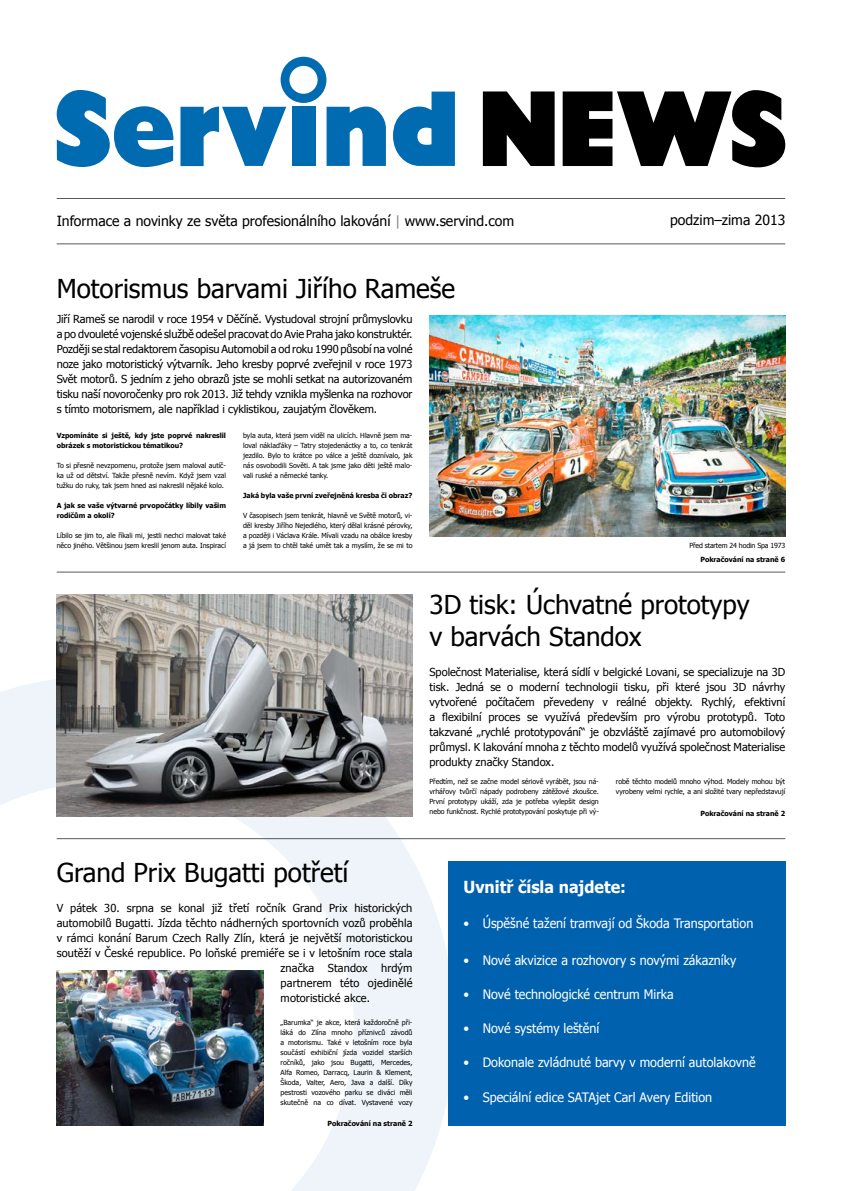
<style>
.page{position:relative;width:842px;height:1191px;background:#fff}
.page>*{position:absolute;margin:0;border:0;box-sizing:border-box;transform-origin:0 0}
.t1{font:26px/31.2px "Tahoma";color:#000}
.t2{font:700 16.6px "Tahoma";color:#fff}
.t3{font:14px "Tahoma";color:#000}
.t4{font:13px "Tahoma";color:#fff}
.t5{font:11px/15px "Tahoma";letter-spacing:.01em;color:#000;text-align:justify}
.t6{font:7px/10px "Tahoma";color:#000;text-align:justify}
.t7{font:700 7px/10px "Tahoma";color:#000}
.t8{font:7px "Tahoma";letter-spacing:-.02em;color:#000}
.s1{color:#808285}
</style>
<div class="page">
<svg style="left:393px;top:92px;width:62px;height:74px"></svg>
<svg style="left:56px;top:90px;width:118px;height:77px"></svg>
<svg style="left:180px;top:57px;width:206px;height:109px"></svg>
<svg style="left:563px;top:90px;width:223px;height:77px"></svg>
<svg style="left:483px;top:91px;width:72px;height:75px;background:#262626"></svg>
<hr style="left:57px;top:572px;width:728px;height:1px;background:#58595b">
<hr style="left:57px;top:838px;width:728px;height:1px;background:#58595b">
<hr style="left:57px;top:198px;width:728px;height:1px;background:#58595b">
<hr style="left:57px;top:244px;width:728px;height:1px;background:#58595b">
<svg style="left:0;top:675px;width:455px;height:516px"></svg>
<div style="left:448px;top:861px;width:337px;height:264px;background:#0061af"></div>
<img style="left:57px;top:594px;width:355px;height:222px">
<img style="left:429px;top:315px;width:356px;height:222px">
<img style="left:57px;top:970px;width:207px;height:155px">
<h3 class="t3" style="left:57px;top:211px;width:459px">Informace a novinky ze světa profesionálního lakování <span class="s1">|</span> www.servind.com</h3>
<h3 class="t3" style="left:670px;top:211px;width:117px">podzim–zima 2013</h3>
<h1 class="t1" style="left:57px;top:271px;width:400px">Motorismus barvami Jiřího Rameše</h1>
<p class="t5" style="left:57px;top:311px;width:357px">Jiří Rameš se narodil v roce 1954 v Děčíně. Vystudoval strojní průmyslovku a po dvouleté vojenské službě odešel pracovat do Avie Praha jako konstruktér.<br>Později se stal redaktorem časopisu Automobil a od roku 1990 působí na volné noze jako motoristický výtvarník. Jeho kresby poprvé zveřejnil v roce 1973<br>Svět motorů. S jedním z jeho obrazů jste se mohli setkat na autorizovaném tisku naší novoročenky pro rok 2013. Již tehdy vznikla myšlenka na rozhovor s tímto motorismem, ale například i cyklistikou, zaujatým člověkem.</p>
<p class="t7" style="left:57px;top:430px;width:171px">Vzpomínáte si ještě, kdy jste poprvé nakreslil obrázek s motoristickou tématikou?</p>
<p class="t6" style="left:57px;top:460px;width:171px">To si přesně nevzpomenu, protože jsem maloval autíč&shy;ka už od dětství. Takže přesně nevím. Když jsem vzal tužku do ruky, tak jsem hned asi nakreslil nějaké kolo.</p>
<p class="t7" style="left:57px;top:500px;width:171px">A jak se vaše výtvarné prvopočátky líbily vašim rodičům a okolí?</p>
<p class="t6" style="left:57px;top:530px;width:171px">Líbilo se jim to, ale říkali mi, jestli nechci malovat také něco jiného. Většinou jsem kreslil jenom auta. Inspirací</p>
<p class="t6" style="left:243px;top:430px;width:171px">byla auta, která jsem viděl na ulicích. Hlavně jsem ma&shy;loval náklaďáky – Tatry stojedenáctky a to, co tenkrát jezdilo. Bylo to krátce po válce a ještě doznívalo, jak nás osvobodili Sověti. A tak jsme jako děti ještě malo&shy;vali ruské a německé tanky.</p>
<p class="t7" style="left:243px;top:490px;width:171px">Jaká byla vaše první zveřejněná kresba či obraz?</p>
<p class="t6" style="left:243px;top:510px;width:171px">V časopisech jsem tenkrát, hlavně ve Světě motorů, vi&shy;děl kresby Jiřího Nejedlého, který dělal krásné pérovky, a později i Václava Krále. Mívali vzadu na obálce kresby a já jsem to chtěl také umět tak a myslím, že se mi to</p>
<p class="t8" style="left:689px;top:540px;width:97px">Před startem 24 hodin Spa 1973</p>
<p class="t7" style="left:700px;top:554px;width:86px">Pokračování na straně 6</p>
<h1 class="t1" style="left:429px;top:588px;width:322px">3D tisk: Úchvatné prototypy v barvách Standox</h1>
<p class="t5" style="left:429px;top:663px;width:357px">Společnost Materialise, která sídlí v belgické Lovani, se specializuje na 3D tisk. Jedná se o moderní technologii tisku, při které jsou 3D návrhy vytvořené počítačem převedeny v reálné objekty. Rychlý, efektivní a flexibilní proces se využívá především pro výrobu prototypů. Toto takzvané „rychlé prototypování“ je obzvláště zajímavé pro automobilový průmysl. K lakování mnoha z těchto modelů využívá společnost Materialise produkty značky Standox.</p>
<p class="t6" style="left:429px;top:776px;width:171px">Předtím, než se začne model sériově vyrábět, jsou ná&shy;vrhářovy tvůrčí nápady podrobeny zátěžové zkoušce.<br>První prototypy ukáží, zda je potřeba vylepšit design nebo funkčnost. Rychlé prototypování poskytuje při vý-</p>
<p class="t6" style="left:616px;top:776px;width:171px">robě těchto modelů mnoho výhod. Modely mohou být vyrobeny velmi rychle, a ani složité tvary nepředstavují</p>
<p class="t7" style="left:700px;top:808px;width:86px">Pokračování na straně 2</p>
<h1 class="t1" style="left:57px;top:855px;width:293px">Grand Prix Bugatti potřetí</h1>
<h3 class="t5" style="left:57px;top:899px;width:357px">V pátek 30. srpna se konal již třetí ročník Grand Prix historických</h3>
<h3 class="t5" style="left:57px;top:914px;width:357px">automobilů Bugatti. Jízda těchto nádherných sportovních vozů proběhla</h3>
<h3 class="t5" style="left:57px;top:929px;width:357px">v rámci konání Barum Czech Rally Zlín, která je největší motoristickou</h3>
<h3 class="t5" style="left:57px;top:944px;width:357px">soutěží v České republice. Po loňské premiéře se i v letošním roce stala</h3>
<h3 class="t5" style="left:281px;top:959px;width:133px">značka Standox hrdým</h3>
<h3 class="t5" style="left:281px;top:974px;width:133px">partnerem této ojedinělé</h3>
<h3 class="t5" style="left:281px;top:989px;width:91px">motoristické akce.</h3>
<p class="t6" style="left:281px;top:1016px;width:133px">„Barumka“ je akce, která každoročně při&shy;láká do Zlína mnoho příznivců závodů a motorismu. Také v letošním roce byla součástí exhibiční jízda vozidel starších ročníků, jako jsou Bugatti, Mercedes, Alfa Romeo, Darracq, Laurin &amp; Klement, Škoda, Valter, Aero, Java a další. Díky pestrosti vozového parku se diváci měli skutečně na co dívat. Vystavené vozy</p>
<p class="t7" style="left:328px;top:1117px;width:86px">Pokračování na straně 2</p>
<h2 class="t2" style="left:463px;top:875px;width:164px">Uvnitř čísla najdete:</h2>
<h3 class="t4" style="left:463px;top:914px;width:291px">• Úspěšné tažení tramvají od Škoda Transportation</h3>
<h3 class="t4" style="left:463px;top:951px;width:274px">• Nové akvizice a rozhovory s novými zákazníky</h3>
<h3 class="t4" style="left:463px;top:985px;width:212px">• Nové technologické centrum Mirka</h3>
<h3 class="t4" style="left:463px;top:1019px;width:137px">• Nové systémy leštění</h3>
<h3 class="t4" style="left:463px;top:1054px;width:294px">• Dokonale zvládnuté barvy v moderní autolakovně</h3>
<h3 class="t4" style="left:463px;top:1088px;width:250px">• Speciální edice SATAjet Carl Avery Edition</h3>
</div>
